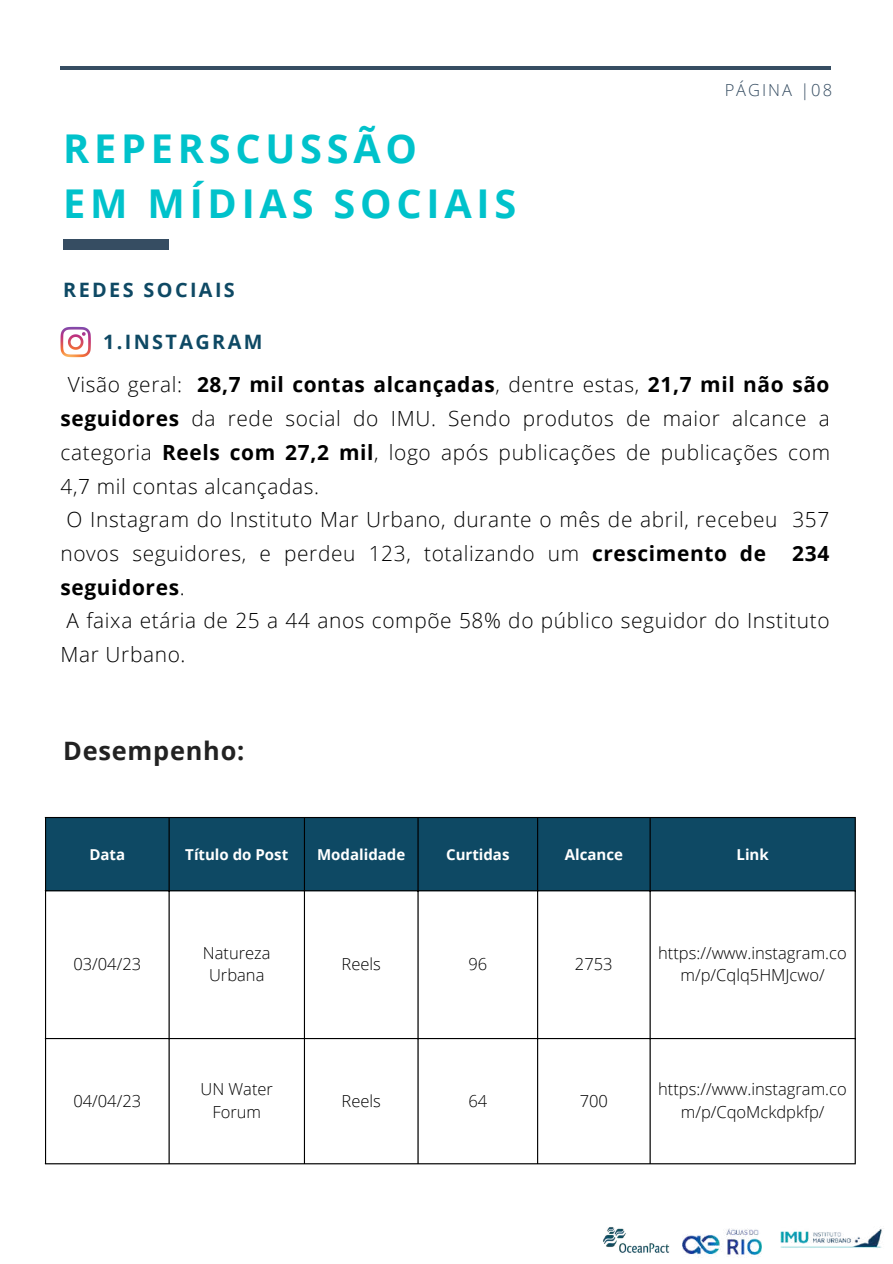
<style>
.page{position:relative;width:893px;height:1264px;background:#fff}
.page>*{position:absolute;margin:0;border:0;box-sizing:border-box;transform-origin:0 0}
.t1{font:700 39.6px/55.1px "Open Sans";letter-spacing:.12em;color:#00c2cb}
.t2{font:700 25.35px "Open Sans";letter-spacing:.03em;color:#222}
.t3{font:300 20.85px/33.8px "Open Sans";letter-spacing:.03em;color:#000}
.t4{font:700 20.85px "Open Sans";color:#000}
.t5{font:700 19.8px "Open Sans";letter-spacing:.12em;color:#0e4964}
.t6{font:300 16.5px/22.5px "Open Sans";color:#000;text-align:center}
.t7{font:300 16.5px "Open Sans";letter-spacing:.12em;color:#364d62}
.t8{font:700 15px "Open Sans";color:#fff}
.s1{font-weight:700}
</style>
<div class="page">
<hr style="left:60px;top:66px;width:770px;height:4px;background:#364d62">
<div style="left:63px;top:240px;width:106px;height:10px;background:#364d62"></div>
<svg style="left:60px;top:327px;width:31px;height:30px"></svg>
<div style="left:46px;top:818px;width:808px;height:72px;background:#0e4964"></div>
<hr style="left:45px;top:818px;width:1px;height:345px;background:#000">
<hr style="left:168px;top:818px;width:2px;height:345px;background:#000">
<hr style="left:304px;top:818px;width:1px;height:345px;background:#000">
<hr style="left:417px;top:818px;width:1px;height:345px;background:#000">
<hr style="left:537px;top:818px;width:1px;height:345px;background:#000">
<hr style="left:649px;top:818px;width:1px;height:345px;background:#000">
<hr style="left:854px;top:818px;width:1px;height:345px;background:#000">
<hr style="left:45px;top:817px;width:810px;height:1px;background:#000">
<hr style="left:45px;top:890px;width:810px;height:1px;background:#000">
<hr style="left:45px;top:1037px;width:810px;height:2px;background:#000">
<hr style="left:45px;top:1163px;width:810px;height:1px;background:#000">
<img style="left:780px;top:1229px;width:103px;height:19px">
<img style="left:603px;top:1227px;width:67px;height:26px">
<img style="left:682px;top:1228px;width:79px;height:27px">
<h1 class="t1" style="left:63px;top:120px;width:454px">REPERSCUSSÃO<br>EM MÍDIAS SOCIAIS</h1>
<p class="t5" style="left:63px;top:276px;width:173px">REDES SOCIAIS</p>
<p class="t7" style="left:724px;top:79px;width:109px">PÁGINA |08</p>
<p class="t5" style="left:103px;top:327px;width:161px">1.INSTAGRAM</p>
<p class="t3" style="left:60px;top:367px;width:771px;text-indent:7px">Visão geral: <span class="s1">28,7 mil contas alcançadas</span>, dentre estas, <span class="s1">21,7 mil não são seguidores</span> da rede social do IMU. Sendo produtos de maior alcance a categoria <span class="s1">Reels com 27,2 mil</span>, logo após publicações de publicações com 4,7 mil contas alcançadas.<br>O Instagram do Instituto Mar Urbano, durante o mês de abril, recebeu 357 novos seguidores, e perdeu 123, totalizando um <span class="s1">crescimento de</span></p>
<p class="t4" style="left:792px;top:538px;width:38px">234</p>
<p class="t3" style="left:60px;top:570px;width:770px"><span class="s1">seguidores</span>.<br>A faixa etária de 25 a 44 anos compõe 58% do público seguidor do Instituto<br>Mar Urbano.</p>
<p class="t2" style="left:63px;top:732px;width:183px">Desempenho:</p>
<p class="t8" style="left:89px;top:843px;width:37px">Data</p>
<p class="t8" style="left:185px;top:843px;width:104px">Título do Post</p>
<p class="t8" style="left:317px;top:843px;width:90px">Modalidade</p>
<p class="t8" style="left:446px;top:843px;width:65px">Curtidas</p>
<p class="t8" style="left:564px;top:843px;width:60px">Alcance</p>
<p class="t8" style="left:736px;top:843px;width:34px">Link</p>
<p class="t6" style="left:73px;top:952px;width:69px">03/04/23</p>
<p class="t6" style="left:203px;top:941px;width:69px">Natureza<br>Urbana</p>
<p class="t6" style="left:341px;top:952px;width:41px">Reels</p>
<p class="t6" style="left:468px;top:952px;width:20px">96</p>
<p class="t6" style="left:575px;top:952px;width:39px">2753</p>
<p class="t6" style="left:658px;top:941px;width:190px">https://www.instagram.co m/p/Cqlq5HMJcwo/</p>
<p class="t6" style="left:73px;top:1088px;width:69px">04/04/23</p>
<p class="t6" style="left:200px;top:1077px;width:74px">UN Water<br>Forum</p>
<p class="t6" style="left:341px;top:1088px;width:41px">Reels</p>
<p class="t6" style="left:468px;top:1088px;width:20px">64</p>
<p class="t6" style="left:579px;top:1088px;width:30px">700</p>
<p class="t6" style="left:658px;top:1077px;width:190px">https://www.instagram.co m/p/CqoMckdpkfp/</p>
</div>
